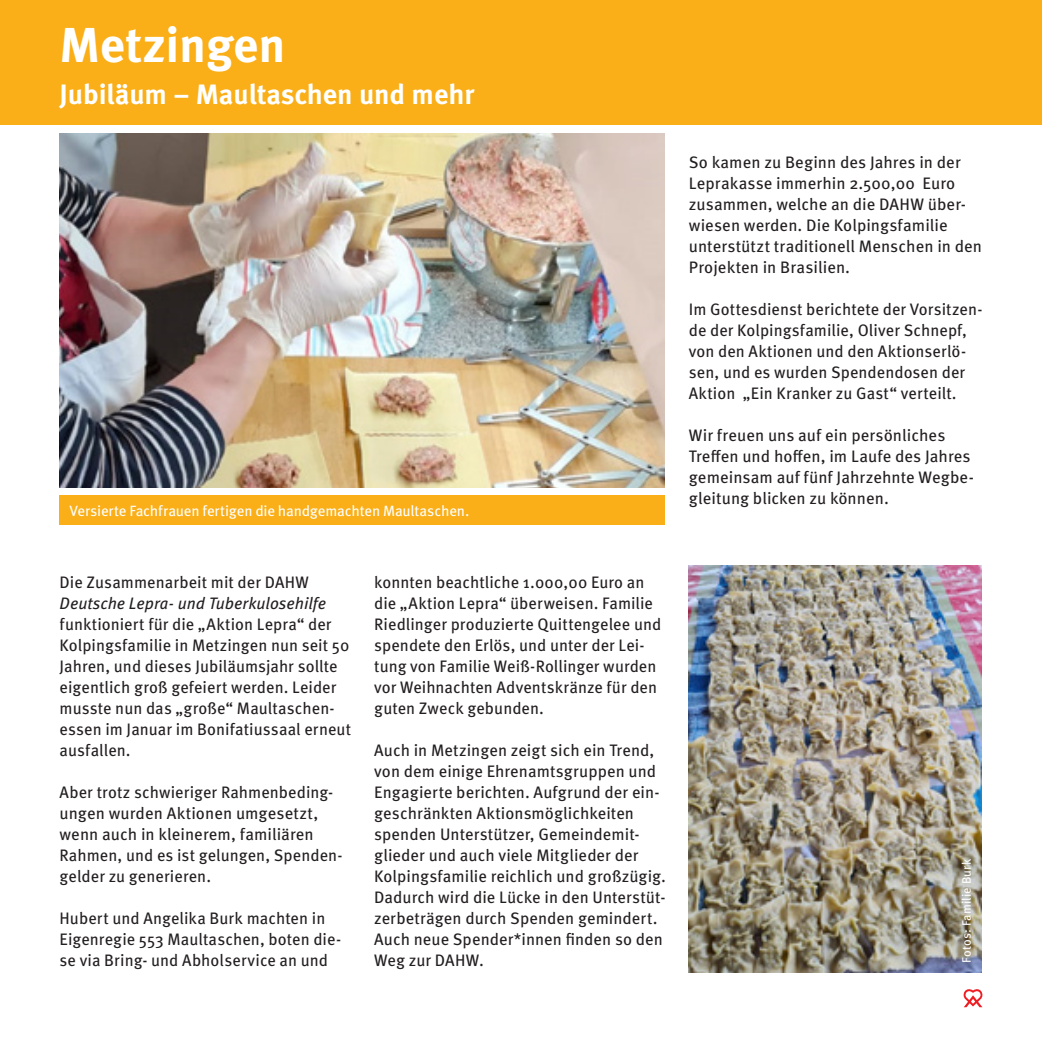
<style>
.page{position:relative;width:1042px;height:1042px;background:#fff}
.page>*{position:absolute;margin:0;border:0;box-sizing:border-box;transform-origin:0 0}
.t1{font:700 49px "Meta OT";letter-spacing:-.005em;color:#fff}
.t2{font:700 28px "Meta OT";color:#fff}
.t3{font:16.62px/21px "Meta OT";letter-spacing:.005em;color:#231f20}
.Fotounterschrift{font:14.88px "Meta OT";letter-spacing:-.01em;color:#fff}
.Fotonachweiß{font:12.25px "Meta OT";letter-spacing:.015em;color:#fff}
.s1{font-style:italic}
</style>
<div class="page">
<svg style="left:963px;top:989px;width:20px;height:18px"></svg>
<img style="left:689px;top:566px;width:292px;height:406px">
<img style="left:60px;top:134px;width:605px;height:353px">
<div style="left:60px;top:495px;width:605px;height:30px;background:#faaf18"></div>
<div style="left:0;top:0;width:1042px;height:124px;background:#faaf18"></div>
<p class="t1" style="left:60px;top:14px;width:228px">Metzingen</p>
<p class="t2" style="left:60px;top:76px;width:416px">Jubiläum – Maultaschen und mehr</p>
<p class="Fotounterschrift" style="left:69px;top:501px;width:401px">Versierte Fachfrauen fertigen die handgemachten Maultaschen.</p>
<p class="t3" style="left:60px;top:572px;width:293px">Die Zusammenarbeit mit der DAHW <span class="s1">Deutsche Lepra- und Tuberkulosehilfe </span>funktioniert für die „Aktion Lepra“ der Kolpingsfamilie in Metzingen nun seit 50<br>Jahren, und dieses Jubiläumsjahr sollte eigentlich groß gefeiert werden. Leider musste nun das „große“ Maultaschen&shy;essen im Januar im Bonifatiussaal erneut ausfallen.</p>
<p class="t3" style="left:60px;top:782px;width:285px">Aber trotz schwieriger Rahmenbeding&shy;ungen wurden Aktionen umgesetzt, wenn auch in kleinerem, familiären Rahmen, und es ist gelungen, Spenden&shy;gelder zu generieren.</p>
<p class="t3" style="left:60px;top:908px;width:283px">Hubert und Angelika Burk machten in<br>Eigenregie 553 Maultaschen, boten die&shy;se via Bring- und Abholservice an und</p>
<p class="t3" style="left:374px;top:572px;width:289px">konnten beachtliche 1.000,00 Euro an die „Aktion Lepra“ überweisen. Familie Riedlinger produzierte Quittengelee und spendete den Erlös, und unter der Lei&shy;tung von Familie Weiß-Rollinger wurden vor Weihnachten Adventskränze für den guten Zweck gebunden.</p>
<p class="t3" style="left:374px;top:740px;width:293px">Auch in Metzingen zeigt sich ein Trend, von dem einige Ehrenamtsgruppen und Engagierte berichten. Aufgrund der ein&shy;geschränkten Aktionsmöglichkeiten spenden Unterstützer, Gemeindemit&shy;glieder und auch viele Mitglieder der Kolpingsfamilie reichlich und großzügig.<br>Dadurch wird die Lücke in den Unterstüt&shy;zerbeträgen durch Spenden gemindert.<br>Auch neue Spender*innen finden so den Weg zur DAHW.</p>
<p class="t3" style="left:689px;top:152px;width:295px">So kamen zu Beginn des Jahres in der Leprakasse immerhin 2.500,00 Euro zusammen, welche an die DAHW über&shy;wiesen werden. Die Kolpingsfamilie unterstützt traditionell Menschen in den Projekten in Brasilien.</p>
<p class="t3" style="left:689px;top:299px;width:295px">Im Gottesdienst berichtete der Vorsitzen&shy;de der Kolpingsfamilie, Oliver Schnepf, von den Aktionen und den Aktionserlö&shy;sen, und es wurden Spendendosen der Aktion „Ein Kranker zu Gast“ verteilt.</p>
<p class="t3" style="left:689px;top:425px;width:287px">Wir freuen uns auf ein persönliches Treffen und hoffen, im Laufe des Jahres gemeinsam auf fünf Jahrzehnte Wegbe&shy;gleitung blicken zu können.</p>
<p class="Fotonachweiß" style="left:959px;top:962px;width:105px;rotate:-90deg">Fotos: Familie Burk</p>
</div>
